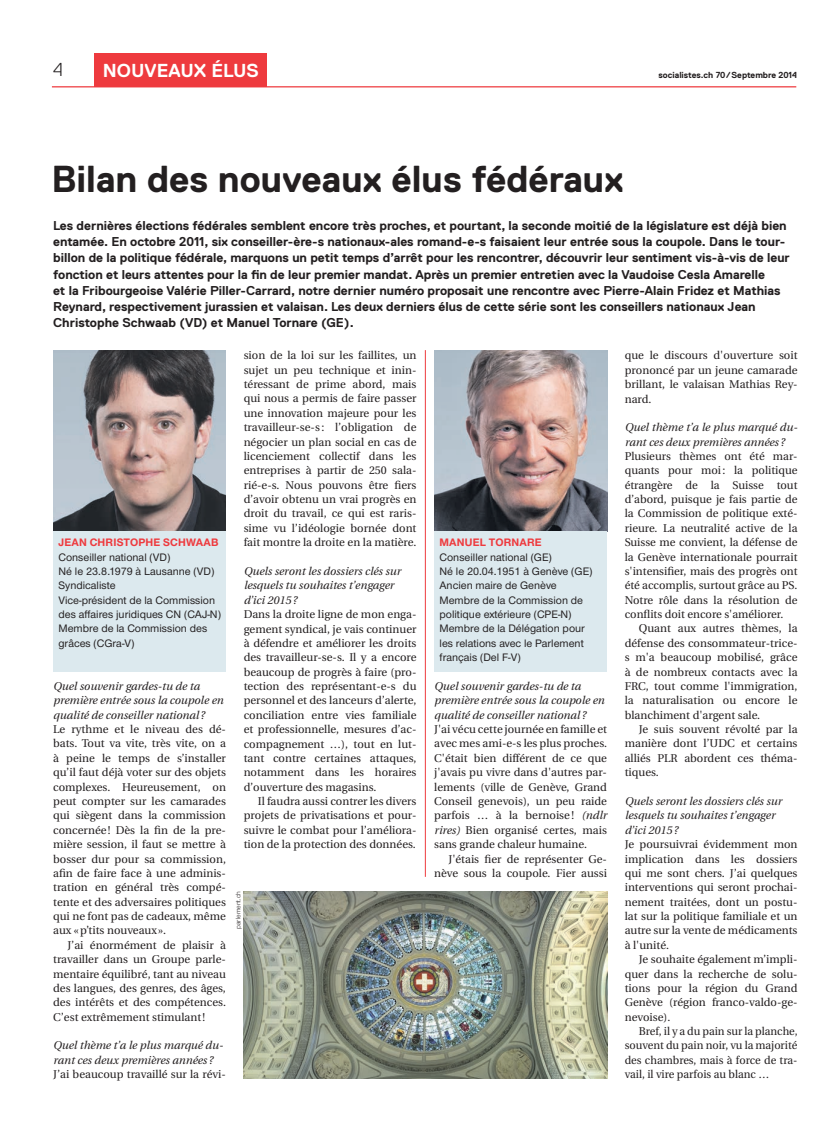
<style>
.page{position:relative;width:833px;height:1134px;background:#fff}
.page>*{position:absolute;margin:0;border:0;box-sizing:border-box;transform-origin:0 0}
.t1{font:700 37.5px "Replica";color:#231f20}
.t2{font:700 18.75px "Replica";color:#fff}
.t3{font:300 18.75px "Replica";color:#231f20}
.t4{font:700 12.75px/16.2px "Replica";color:#231f20}
.t5{font:11.25px/14.4px "Utopia";color:#231f20;text-align:justify}
.t6{font:italic 11.25px/14.4px "Utopia";color:#231f20}
.t7{font:500 11.25px/14.4px "Nimbus San Nov";color:#231f20}
.t8{font:700 11.25px "Nimbus San Nov";letter-spacing:.015em;color:#ee3a3e}
.t9{font:700 8.75px "Replica";color:#231f20}
.t10{font:6.88px "Nimbus San Nov";color:#231f20}
.s1{font-style:italic}
</style>
<div class="page">
<div style="left:94px;top:53px;width:173px;height:34px;background:#ee3a3e"></div>
<hr style="left:52px;top:86px;width:744px;height:1px;background:#ee3a3e">
<img style="left:244px;top:891px;width:363px;height:187px">
<img style="left:53px;top:350px;width:173px;height:182px">
<img style="left:434px;top:350px;width:173px;height:182px">
<div style="left:53px;top:532px;width:173px;height:140px;background:#dce9ee"></div>
<div style="left:434px;top:532px;width:173px;height:140px;background:#dce9ee"></div>
<hr style="left:425px;top:350px;width:1px;height:527px;background:#ee3a3e">
<h2 class="t3" style="left:53px;top:59px;width:11px">4</h2>
<h2 class="t2" style="left:103px;top:60px;width:158px">NOUVEAUX ÉLUS</h2>
<p class="t9" style="left:658px;top:70px;width:140px">socialistes.ch 70/Septembre 2014</p>
<h1 class="t1" style="left:51px;top:158px;width:573px">Bilan des nouveaux élus fédéraux</h1>
<p class="t4" style="left:53px;top:217px;width:738px">Les dernières élections fédérales semblent encore très proches, et pourtant, la seconde moitié de la législature est déjà bien entamée. En octobre 2011, six conseiller-ère-s nationaux-ales romand-e-s faisaient leur entrée sous la coupole. Dans le tour&shy;billon de la politique fédérale, marquons un petit temps d’arrêt pour les rencontrer, découvrir leur sentiment vis-à-vis de leur fonction et leurs attentes pour la fin de leur premier mandat. Après un premier entretien avec la Vaudoise Cesla Amarelle<br>et la Fribourgeoise Valérie Piller-Carrard, notre dernier numéro proposait une rencontre avec Pierre-Alain Fridez et Mathias Reynard, respectivement jurassien et valaisan. Les deux derniers élus de cette série sont les conseillers nationaux Jean Christophe Schwaab (VD) et Manuel Tornare (GE).</p>
<p class="t8" style="left:58px;top:536px;width:162px">JEAN CHRISTOPHE SCHWAAB</p>
<p class="t7" style="left:58px;top:550px;width:164px">Conseiller national (VD)<br>Né le 23.8.1979 à Lausanne (VD)<br>Syndicaliste<br>Vice-président de la Commission des affaires juridiques CN (CAJ-N)<br>Membre de la Commission des grâces (CGra-V)</p>
<p class="t6" style="left:53px;top:679px;width:172px">Quel souvenir gardes-tu de ta première entrée sous la coupole en qualité de conseiller national ?</p>
<p class="t5" style="left:53px;top:722px;width:174px">Le rythme et le niveau des dé&shy;bats. Tout va vite, très vite, on a à peine le temps de s’installer qu’il faut déjà voter sur des objets complexes. Heureusement, on peut compter sur les camarades qui siègent dans la commission concernée! Dès la fin de la pre&shy;mière session, il faut se mettre à bosser dur pour sa commission, afin de faire face à une adminis&shy;tration en général très compé&shy;tente et des adversaires politiques qui ne font pas de cadeaux, même aux «p’tits nouveaux ».</p>
<p class="t5" style="left:53px;top:938px;width:174px;text-indent:14px">J’ai énormément de plaisir à travailler dans un Groupe parle&shy;mentaire équilibré, tant au niveau des langues, des genres, des âges, des intérêts et des compétences.<br>C’est extrêmement stimulant!</p>
<p class="t6" style="left:53px;top:1038px;width:171px">Quel thème t’a le plus marqué du&shy;rant ces deux premières années ?</p>
<p class="t5" style="left:53px;top:1067px;width:174px">J’ai beaucoup travaillé sur la révi-</p>
<p class="t5" style="left:244px;top:348px;width:174px">sion de la loi sur les faillites, un sujet un peu technique et inin&shy;téressant de prime abord, mais qui nous a permis de faire passer une innovation majeure pour les travailleur-se-s : l’obligation de négocier un plan social en cas de licenciement collectif dans les entreprises à partir de 250 sala&shy;rié-e-s. Nous pouvons être fiers d’avoir obtenu un vrai progrès en droit du travail, ce qui est raris&shy;sime vu l’idéologie bornée dont fait montre la droite en la matière.</p>
<p class="t6" style="left:244px;top:564px;width:159px">Quels seront les dossiers clés sur lesquels tu souhaites t’engager d’ici 2015?</p>
<p class="t5" style="left:244px;top:607px;width:174px">Dans la droite ligne de mon enga&shy;gement syndical, je vais continuer à défendre et améliorer les droits des travailleur-se-s. Il y a encore beaucoup de progrès à faire (pro&shy;tection des représentant-e-s du personnel et des lanceurs d’alerte, conciliation entre vies familiale et professionnelle, mesures d’ac&shy;compagnement …), tout en lut&shy;tant contre certaines attaques, notamment dans les horaires d’ouverture des magasins.</p>
<p class="t5" style="left:244px;top:794px;width:174px;text-indent:14px">Il faudra aussi contrer les divers projets de privatisations et pour&shy;suivre le combat pour l’améliora&shy;tion de la protection des données.</p>
<p class="t10" style="left:234px;top:929px;width:39px;rotate:-90deg">parlement.ch</p>
<p class="t8" style="left:439px;top:536px;width:104px">MANUEL TORNARE</p>
<p class="t7" style="left:439px;top:550px;width:154px">Conseiller national (GE)<br>Né le 20.04.1951 à Genève (GE)<br>Ancien maire de Genève<br>Membre de la Commission de politique extérieure (CPE-N)<br>Membre de la Délégation pour les relations avec le Parlement français (Del F-V)</p>
<p class="t6" style="left:434px;top:679px;width:172px">Quel souvenir gardes-tu de ta première entrée sous la coupole en qualité de conseiller national ?</p>
<p class="t5" style="left:434px;top:722px;width:174px">J'ai vécu cette journée en famille et avec mes ami-e-s les plus proches.<br>C'était bien différent de ce que j'avais pu vivre dans d'autres par&shy;lements (ville de Genève, Grand Conseil genevois), un peu raide parfois … à la bernoise! <span class="s1">(ndlr rires)</span> Bien organisé certes, mais sans grande chaleur humaine.</p>
<p class="t5" style="left:434px;top:852px;width:174px;text-align:right">J'étais fier de représenter Ge&shy;nève sous la coupole. Fier aussi</p>
<p class="t5" style="left:625px;top:349px;width:174px">que le discours d'ouverture soit prononcé par un jeune camarade brillant, le valaisan Mathias Rey&shy;nard.</p>
<p class="t6" style="left:625px;top:420px;width:174px">Quel thème t’a le plus marqué du&shy;rant ces deux premières années ?</p>
<p class="t5" style="left:625px;top:449px;width:174px">Plusieurs thèmes ont été mar&shy;quants pour moi: la politique étrangère de la Suisse tout d’abord, puisque je fais partie de la Commission de politique exté&shy;rieure. La neutralité active de la Suisse me convient, la défense de la Genève internationale pourrait s'intensifier, mais des progrès ont été accomplis, surtout grâce au PS.<br>Notre rôle dans la résolution de conflits doit encore s'améliorer.</p>
<p class="t5" style="left:625px;top:622px;width:174px;text-indent:14px">Quant aux autres thèmes, la défense des consommateur-trice&shy;s m'a beaucoup mobilisé, grâce à de nombreux contacts avec la FRC, tout comme l'immigration, la naturalisation ou encore le blanchiment d'argent sale.</p>
<p class="t5" style="left:625px;top:722px;width:174px;text-indent:14px">Je suis souvent révolté par la manière dont l’UDC et certains alliés PLR abordent ces théma&shy;tiques.</p>
<p class="t6" style="left:625px;top:794px;width:159px">Quels seront les dossiers clés sur lesquels tu souhaites t’engager d’ici 2015?</p>
<p class="t5" style="left:625px;top:837px;width:174px">Je poursuivrai évidemment mon implication dans les dossiers qui me sont chers. J’ai quelques interventions qui seront prochai&shy;nement traitées, dont un postu&shy;lat sur la politique familiale et un autre sur la vente de médicaments à l'unité.</p>
<p class="t5" style="left:625px;top:952px;width:174px;text-indent:14px">Je souhaite également m’impli&shy;quer dans la recherche de solu&shy;tions pour la région du Grand Genève (région franco-valdo-ge&shy;nevoise).</p>
<p class="t5" style="left:625px;top:1024px;width:174px;text-indent:14px">Bref, il y a du pain sur la planche, souvent du pain noir, vu la majorité des chambres, mais à force de tra&shy;vail, il vire parfois au blanc …</p>
</div>
